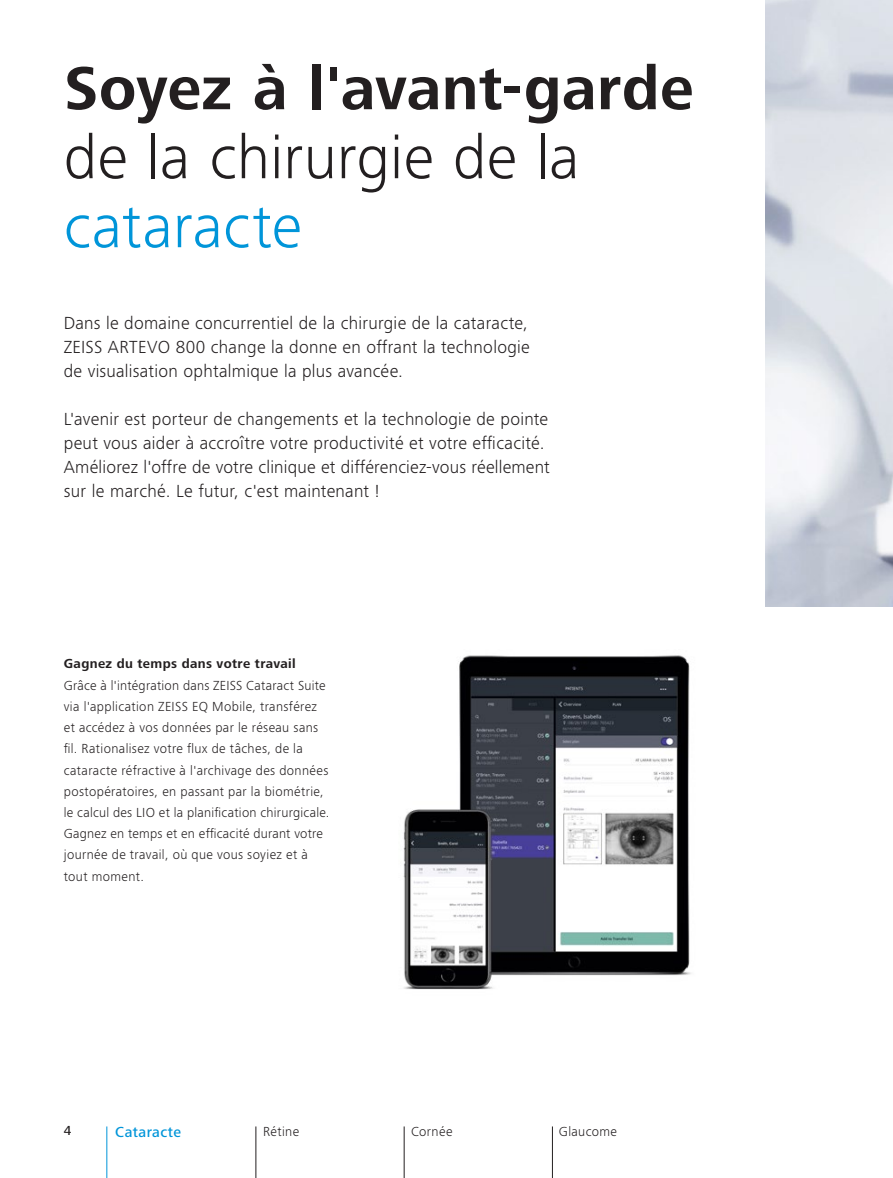
<style>
.page{position:relative;width:893px;height:1178px;background:#fff}
.page>*{position:absolute;margin:0;border:0;box-sizing:border-box;transform-origin:0 0}
.t1{font:700 63px "ZEISS Frutiger Next W1 G";letter-spacing:.005em;color:#231f20}
.t2{font:300 63px "ZEISS Frutiger Next W1 G";letter-spacing:.005em;color:#231f20}
.t3{font:300 63px "ZEISS Frutiger Next W1 G";color:#0095d9}
.t4{font:300 18px/24px "ZEISS Frutiger Next W1 G";letter-spacing:.015em;color:#231f20;text-align:justify}
.t5{font:500 15px "ZEISS Frutiger Next W1 G";letter-spacing:.02em;color:#0095d9}
.t6{font:300 13.5px/21.1px "ZEISS Frutiger Next W1 G";letter-spacing:.025em;color:#231f20}
.t7{font:700 13.5px "ZEISS Frutiger Next W1 G";letter-spacing:.025em;color:#231f20}
.t8{font:500 13.5px "ZEISS Frutiger Next W1 G";color:#231f20}
</style>
<div class="page">
<hr style="left:256px;top:1126px;width:1px;height:52px;background:#231f20">
<hr style="left:404px;top:1126px;width:1px;height:52px;background:#231f20">
<hr style="left:552px;top:1126px;width:1px;height:52px;background:#231f20">
<img style="left:765px;top:0;width:128px;height:606px">
<img style="left:403px;top:655px;width:288px;height:335px">
<hr style="left:106px;top:1126px;width:1px;height:52px;background:#0095d9">
<h1 class="t1" style="left:64px;top:44px;width:631px">Soyez à l'avant-garde</h1>
<h1 class="t2" style="left:64px;top:114px;width:517px">de la chirurgie de la</h1>
<h1 class="t3" style="left:64px;top:183px;width:240px">cataracte</h1>
<h2 class="t4" style="left:64px;top:310px;width:468px">Dans le domaine concurrentiel de la chirurgie de la cataracte, ZEISS ARTEVO 800 change la donne en offrant la technologie de visualisation ophtalmique la plus avancée.</h2>
<p class="t4" style="left:64px;top:406px;width:488px;text-align:left">L'avenir est porteur de changements et la technologie de pointe peut vous aider à accroître votre productivité et votre efficacité.<br>Améliorez l'offre de votre clinique et différenciez-vous réellement sur le marché. Le futur, c'est maintenant !</p>
<p class="t7" style="left:64px;top:654px;width:233px">Gagnez du temps dans votre travail</p>
<p class="t6" style="left:64px;top:674px;width:267px">Grâce à l'intégration dans ZEISS Cataract Suite via l'application ZEISS EQ Mobile, transférez et accédez à vos données par le réseau sans fil. Rationalisez votre flux de tâches, de la cataracte réfractive à l'archivage des données postopératoires, en passant par la biométrie, le calcul des LIO et la planification chirurgicale.<br>Gagnez en temps et en efficacité durant votre journée de travail, où que vous soyiez et à tout moment.</p>
<p class="t8" style="left:64px;top:1121px;width:9px">4</p>
<p class="t5" style="left:115px;top:1122px;width:67px">Cataracte</p>
<p class="t6" style="left:263px;top:1120px;width:38px">Rétine</p>
<p class="t6" style="left:411px;top:1120px;width:43px">Cornée</p>
<p class="t6" style="left:559px;top:1120px;width:60px">Glaucome</p>
</div>
